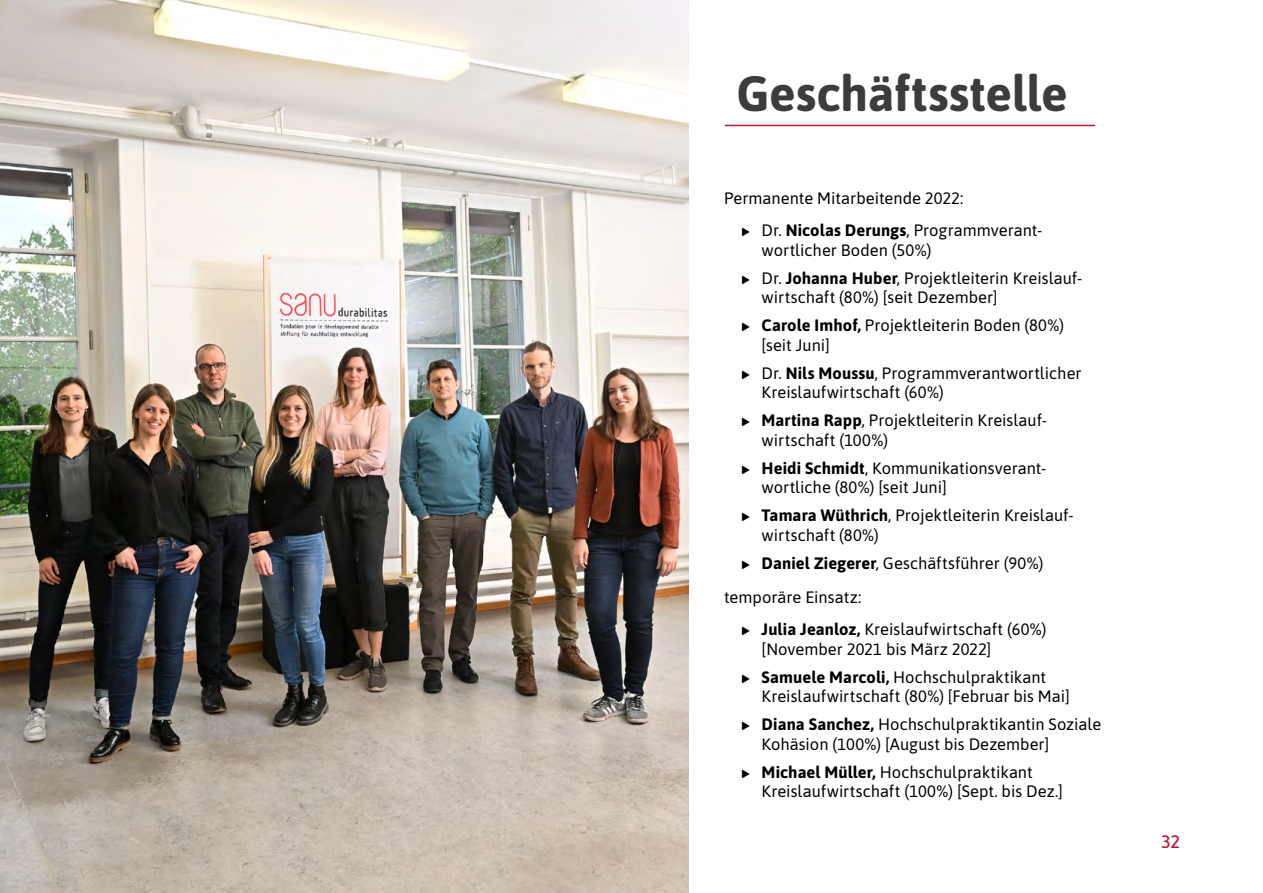
<style>
.page{position:relative;width:1263px;height:893px;background:#fff}
.page>*{position:absolute;margin:0;border:0;box-sizing:border-box;transform-origin:0 0}
.t1{font:700 49.5px "Asap";letter-spacing:-.005em;color:#3c3c3b}
.t2{font:500 18px "Asap";color:#b71b3b}
.t3{font:16.5px/28px "Asap";color:#000}
.s1{font-family:"A Asanu";font-weight:300}
.s2{font-weight:700}
</style>
<div class="page">
<img style="left:0;top:0;width:689px;height:893px">
<hr style="left:725px;top:125px;width:370px;height:1px;background:#b71b3b">
<h1 class="t1" style="left:736px;top:59px;width:333px">Geschäftsstelle</h1>
<p class="t3" style="left:742px;top:181px;width:302px;line-height:32.2px;text-indent:-18px">Permanente Mitarbeitende 2022:<br><span class="s1">&gt;</span> Dr. <span class="s2">Nicolas Derungs</span>, Programmverant-</p>
<p class="t3" style="left:742px;top:235px;width:342px;text-indent:20px">wortlicher Boden (50%)<br><span class="s1">&gt;</span> Dr. <span class="s2">Johanna Huber</span>, Projektleiterin Kreislauf-</p>
<p class="t3" style="left:742px;top:282px;width:324px;text-indent:20px">wirtschaft (80%) [seit Dezember]<br><span class="s1">&gt;</span> <span class="s2">Carole Imhof,</span> Projektleiterin Boden (80%)</p>
<p class="t3" style="left:742px;top:330px;width:341px;text-indent:20px">[seit Juni]<br><span class="s1">&gt;</span> Dr. <span class="s2">Nils Moussu</span>, Programmverantwortlicher</p>
<p class="t3" style="left:742px;top:377px;width:307px;text-indent:20px">Kreislaufwirtschaft (60%)<br><span class="s1">&gt;</span> <span class="s2">Martina Rapp</span>, Projektleiterin Kreislauf-</p>
<p class="t3" style="left:742px;top:425px;width:306px;text-indent:20px">wirtschaft (100%)<br><span class="s1">&gt;</span> <span class="s2">Heidi Schmidt</span>, Kommunikationsverant-</p>
<p class="t3" style="left:742px;top:473px;width:333px;text-indent:20px">wortliche (80%) [seit Juni]<br><span class="s1">&gt;</span> <span class="s2">Tamara Wüthrich</span>, Projektleiterin Kreislauf-</p>
<p class="t3" style="left:742px;top:520px;width:303px;text-indent:20px">wirtschaft (80%)<br><span class="s1">&gt;</span> <span class="s2">Daniel Ziegerer</span>, Geschäftsführer (90%)</p>
<p class="t3" style="left:742px;top:580px;width:306px;line-height:32.2px;text-indent:-18px">temporäre Einsatz:<br><span class="s1">&gt;</span> <span class="s2">Julia Jeanloz,</span> Kreislaufwirtschaft (60%)</p>
<p class="t3" style="left:742px;top:634px;width:306px;text-indent:20px">[November 2021 bis März 2022]<br><span class="s1">&gt;</span> <span class="s2">Samuele Marcoli,</span> Hochschulpraktikant</p>
<p class="t3" style="left:742px;top:682px;width:361px;text-indent:20px">Kreislaufwirtschaft (80%) [Februar bis Mai]<br><span class="s1">&gt;</span> <span class="s2">Diana Sanchez,</span> Hochschulpraktikantin Soziale</p>
<p class="t3" style="left:742px;top:729px;width:309px;text-indent:20px">Kohäsion (100%) [August bis Dezember] <span class="s1">&gt;</span> <span class="s2">Michael Müller,</span> Hochschulpraktikant</p>
<p class="t3" style="left:761px;top:777px;width:303px">Kreislaufwirtschaft (100%) [Sept. bis Dez.]</p>
<p class="t2" style="left:1161px;top:829px;width:20px">32</p>
</div>
